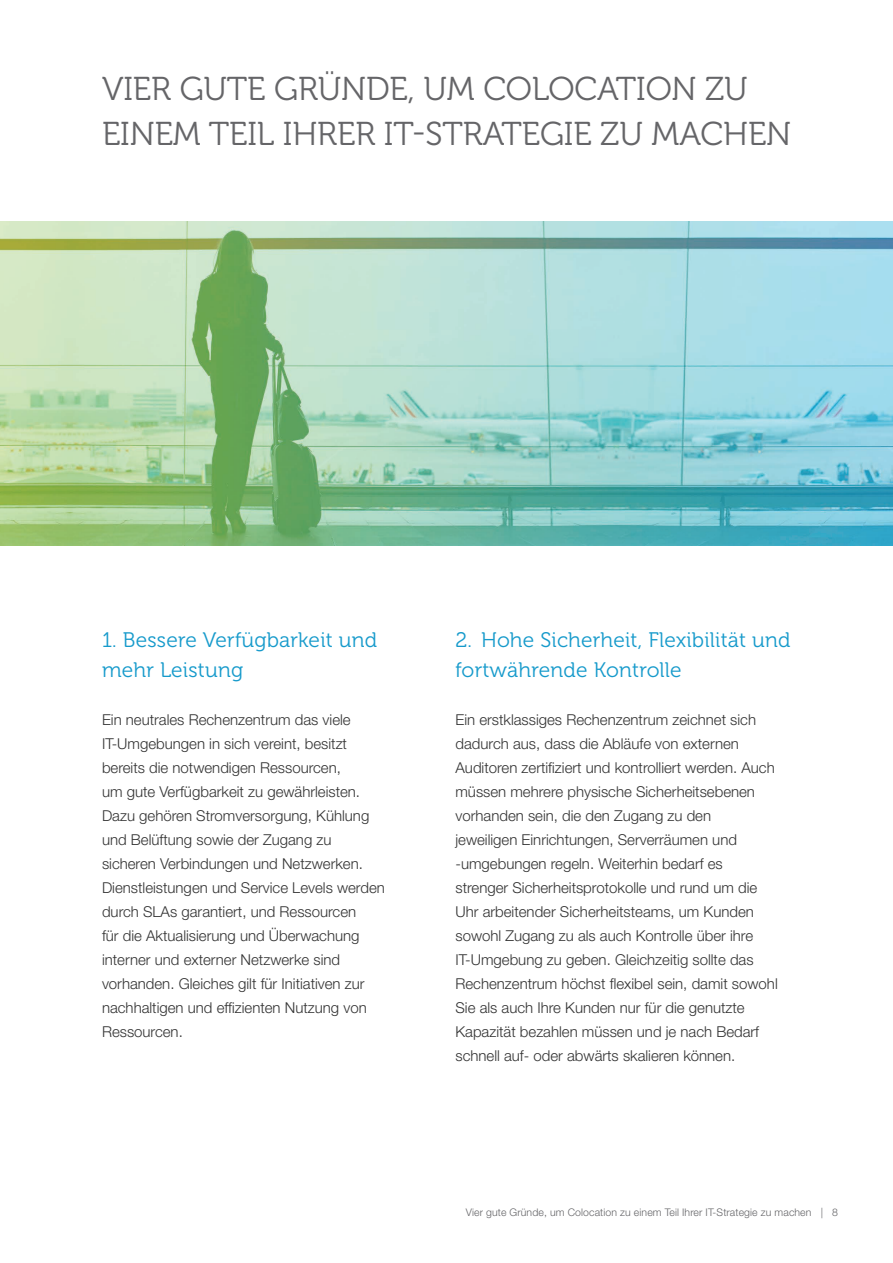
<style>
.page{position:relative;width:893px;height:1263px;background:#fff}
.page>*{position:absolute;margin:0;border:0;box-sizing:border-box;transform-origin:0 0}
.Into_-_Heading__Grey{font:33px/45px "Museo 300";letter-spacing:-.005em;color:#656568}
.Into_-_Text__Grey{font:21px/30.2px "Museo 300";letter-spacing:.01em;color:#169acb}
.Into_-_Text__Grey-2{font:300 15px/24px "Helvetica Neue LT Std";color:#333}
.Into_-_Text__Grey-3{font:300 10.5px "Helvetica Neue LT Std";letter-spacing:.01em;color:#656568}
</style>
<div class="page">
<img style="left:0;top:222px;width:893px;height:323px">
<p class="Into_-_Heading__Grey" style="left:102px;top:67px;width:691px">VIER GUTE GRÜNDE, UM COLOCATION ZU<br>EINEM TEIL IHRER IT-STRATEGIE ZU MACHEN</p>
<p class="Into_-_Text__Grey" style="left:102px;top:625px;width:277px">1. Bessere Verfügbarkeit und mehr Leistung</p>
<p class="Into_-_Text__Grey-2" style="left:102px;top:707px;width:284px">Ein neutrales Rechenzentrum das viele IT-Umgebungen in sich vereint, besitzt bereits die notwendigen Ressourcen,<br>um gute Verfügbarkeit zu gewährleisten.<br>Dazu gehören Stromversorgung, Kühlung und Belüftung sowie der Zugang zu sicheren Verbindungen und Netzwerken.<br>Dienstleistungen und Service Levels werden durch SLAs garantiert, und Ressourcen<br>für die Aktualisierung und Überwachung interner und externer Netzwerke sind vorhanden. Gleiches gilt für Initiativen zur nachhaltigen und effizienten Nutzung von Ressourcen.</p>
<p class="Into_-_Text__Grey" style="left:455px;top:625px;width:336px">2. Hohe Sicherheit, Flexibilität und fortwährende Kontrolle</p>
<p class="Into_-_Text__Grey-2" style="left:455px;top:707px;width:324px">Ein erstklassiges Rechenzentrum zeichnet sich dadurch aus, dass die Abläufe von externen Auditoren zertifiziert und kontrolliert werden. Auch müssen mehrere physische Sicherheitsebenen vorhanden sein, die den Zugang zu den<br>jeweiligen Einrichtungen, Serverräumen und -umgebungen regeln. Weiterhin bedarf es strenger Sicherheitsprotokolle und rund um die Uhr arbeitender Sicherheitsteams, um Kunden sowohl Zugang zu als auch Kontrolle über ihre IT-Umgebung zu geben. Gleichzeitig sollte das Rechenzentrum höchst flexibel sein, damit sowohl Sie als auch Ihre Kunden nur für die genutzte Kapazität bezahlen müssen und je nach Bedarf schnell auf- oder abwärts skalieren können.</p>
<p class="Into_-_Text__Grey-3" style="left:466px;top:1205px;width:374px">Vier gute Gründe, um Colocation zu einem Teil Ihrer IT-Strategie zu machen | 8</p>
</div>
